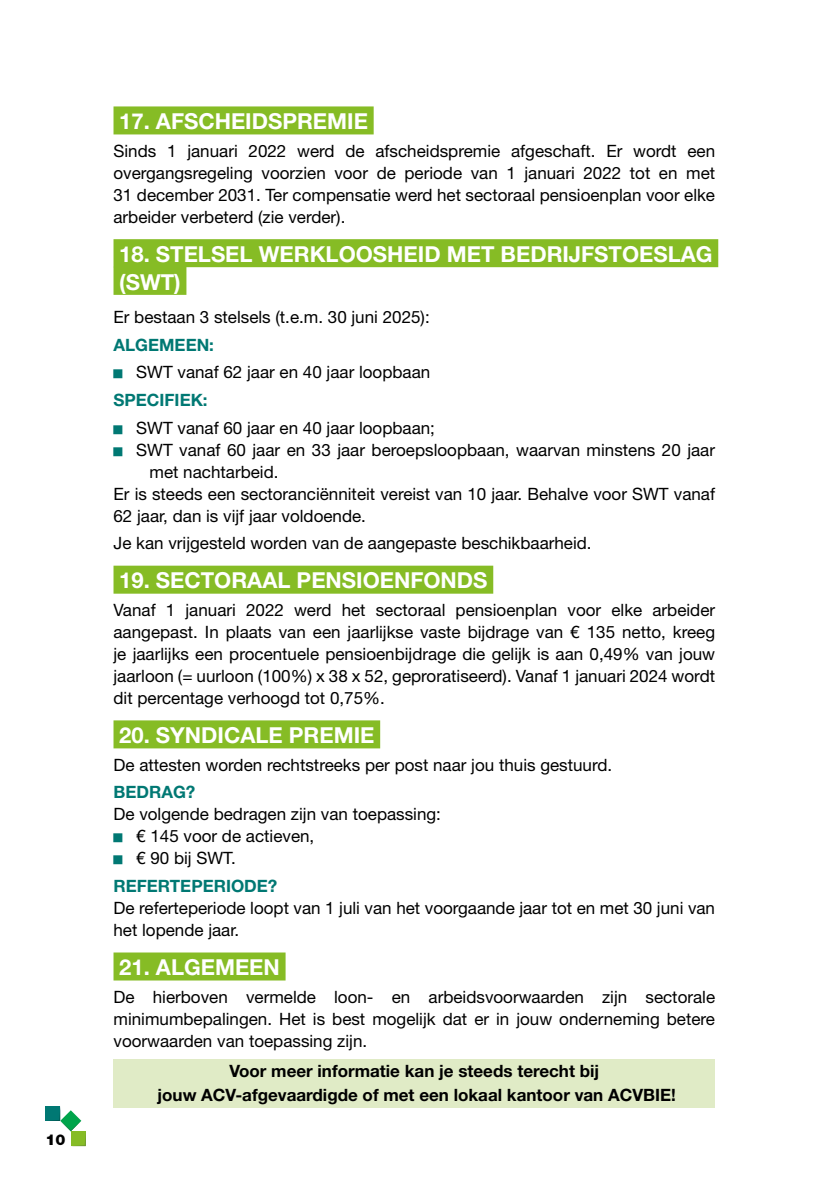
<style>
.page{position:relative;width:840px;height:1191px;background:#fff}
.page>*{position:absolute;margin:0;border:0;box-sizing:border-box;transform-origin:0 0}
.t1{font:700 22px/27.6px "Helvetica Neue LT Pro";color:#fff}
.t2{font:17px/22px "Helvetica Neue";color:#000;text-align:justify}
.t3{font:700 17px/24px "Helvetica Neue LT Pro";color:#000;text-align:center}
.t4{font:700 17px "Helvetica Neue LT Std";color:#007873}
.t5{font:700 17px "Helvetica Neue LT Pro";color:#007873}
.t6{font:900 15px "Helvetica Neue LT Std";color:#000}
.t7{font:7.6px "Helvetica Neue";color:#007873;scale:1.19 1}
</style>
<div class="page">
<svg style="left:45px;top:1106px;width:41px;height:40px"></svg>
<div style="left:113px;top:106px;width:260px;height:28px;background:#86bc25"></div>
<div style="left:113px;top:239px;width:604px;height:28px;background:#86bc25"></div>
<div style="left:113px;top:267px;width:73px;height:28px;background:#86bc25"></div>
<div style="left:113px;top:565px;width:380px;height:28px;background:#86bc25"></div>
<div style="left:113px;top:720px;width:267px;height:28px;background:#86bc25"></div>
<div style="left:113px;top:952px;width:172px;height:28px;background:#86bc25"></div>
<div style="left:113px;top:1059px;width:601px;height:48px;background:#e0ebc6"></div>
<p class="t6" style="left:45px;top:1130px;width:22px">10</p>
<p class="t1" style="left:119px;top:107px;width:250px">17. AFSCHEIDSPREMIE</p>
<p class="t2" style="left:113px;top:141px;width:602px">Sinds 1 januari 2022 werd de afscheidspremie afgeschaft. Er wordt een overgangsregeling voorzien voor de periode van 1 januari 2022 tot en met 31 december 2031. Ter compensatie werd het sectoraal pensioenplan voor elke arbeider verbeterd (zie verder).</p>
<p class="t1" style="left:119px;top:240px;width:594px">18. STELSEL WERKLOOSHEID MET BEDRIJFSTOESLAG (SWT)</p>
<p class="t2" style="left:113px;top:307px;width:317px">Er bestaan 3 stelsels (t.e.m. 30 juni 2025):</p>
<p class="t5" style="left:113px;top:334px;width:102px">ALGEMEEN:</p>
<p class="t7" style="left:113px;top:368px;width:9px">█</p>
<p class="t2" style="left:136px;top:362px;width:295px">SWT vanaf 62 jaar en 40 jaar loopbaan</p>
<p class="t5" style="left:113px;top:389px;width:96px">SPECIFIEK:</p>
<p class="t7" style="left:113px;top:423px;width:9px">█</p>
<p class="t2" style="left:136px;top:417px;width:300px">SWT vanaf 60 jaar en 40 jaar loopbaan;</p>
<p class="t7" style="left:113px;top:445px;width:9px">█</p>
<p class="t2" style="left:136px;top:439px;width:580px">SWT vanaf 60 jaar en 33 jaar beroepsloopbaan, waarvan minstens 20 jaar</p>
<p class="t2" style="left:149px;top:461px;width:130px">met nachtarbeid.</p>
<p class="t2" style="left:113px;top:483px;width:602px">Er is steeds een sectoranciënniteit vereist van 10 jaar. Behalve voor SWT vanaf</p>
<p class="t2" style="left:113px;top:505px;width:254px">62 jaar, dan is vijf jaar voldoende.</p>
<p class="t2" style="left:113px;top:533px;width:479px">Je kan vrijgesteld worden van de aangepaste beschikbaarheid.</p>
<p class="t1" style="left:119px;top:566px;width:369px">19. SECTORAAL PENSIOENFONDS</p>
<p class="t2" style="left:113px;top:600px;width:603px">Vanaf 1 januari 2022 werd het sectoraal pensioenplan voor elke arbeider aangepast. In plaats van een jaarlijkse vaste bijdrage van € 135 netto, kreeg je jaarlijks een procentuele pensioenbijdrage die gelijk is aan 0,49% van jouw jaarloon (= uurloon (100%) x 38 x 52, geproratiseerd). Vanaf 1 januari 2024 wordt dit percentage verhoogd tot 0,75%.</p>
<p class="t1" style="left:119px;top:721px;width:257px">20. SYNDICALE PREMIE</p>
<p class="t2" style="left:113px;top:754px;width:500px">De attesten worden rechtstreeks per post naar jou thuis gestuurd.</p>
<p class="t4" style="left:113px;top:782px;width:83px">BEDRAG?</p>
<p class="t2" style="left:113px;top:804px;width:329px">De volgende bedragen zijn van toepassing:</p>
<p class="t7" style="left:113px;top:832px;width:9px">█</p>
<p class="t2" style="left:136px;top:826px;width:179px">€ 145 voor de actieven,</p>
<p class="t7" style="left:113px;top:854px;width:9px">█</p>
<p class="t2" style="left:136px;top:848px;width:101px">€ 90 bij SWT.</p>
<p class="t4" style="left:113px;top:875px;width:165px">REFERTEPERIODE?</p>
<p class="t2" style="left:113px;top:898px;width:602px">De referteperiode loopt van 1 juli van het voorgaande jaar tot en met 30 juni van het lopende jaar.</p>
<p class="t1" style="left:119px;top:953px;width:162px">21. ALGEMEEN</p>
<p class="t2" style="left:113px;top:986px;width:602px">De hierboven vermelde loon- en arbeidsvoorwaarden zijn sectorale minimumbepalingen. Het is best mogelijk dat er in jouw onderneming betere voorwaarden van toepassing zijn.</p>
<p class="t3" style="left:157px;top:1058px;width:519px">Voor meer informatie kan je steeds terecht bij<br>jouw ACV-afgevaardigde of met een lokaal kantoor van ACVBIE!</p>
</div>
